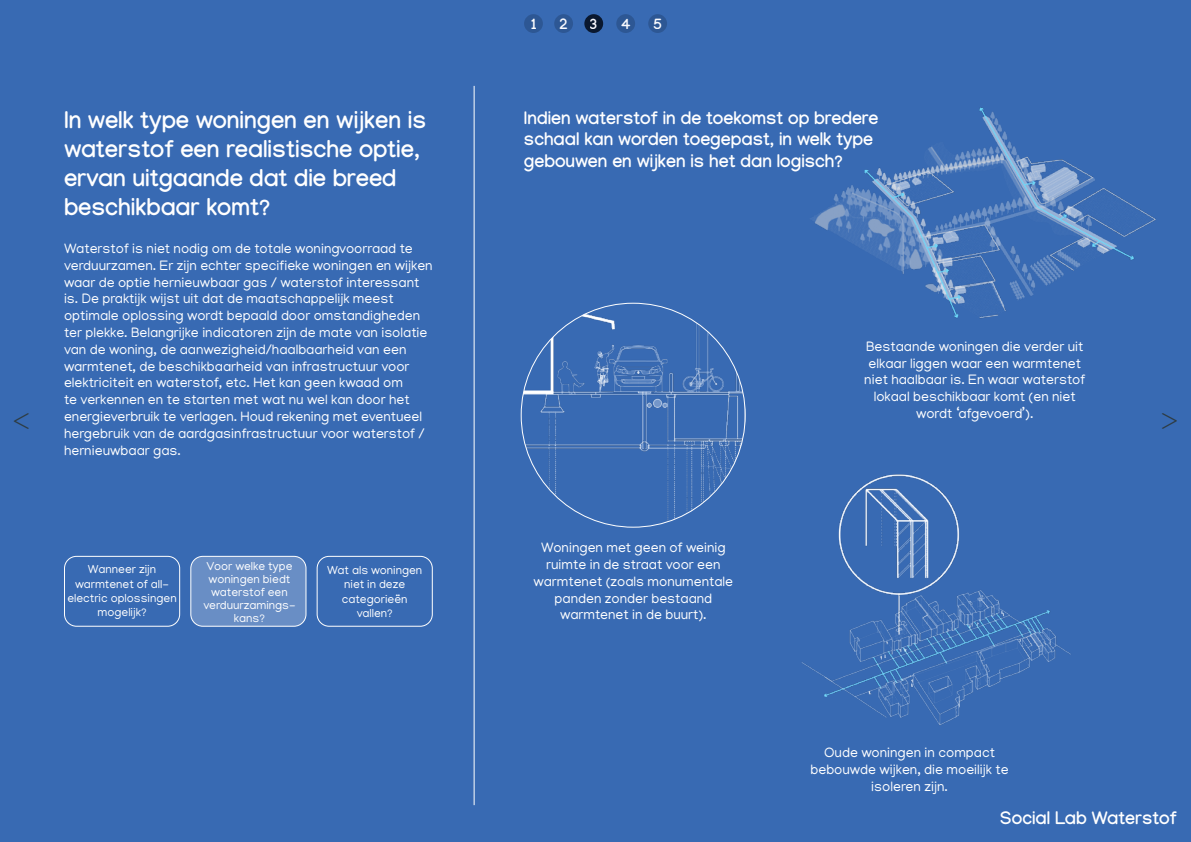
<style>
.page{position:relative;width:1191px;height:842px;background:#386ab3}
.page>*{position:absolute;margin:0;border:0;box-sizing:border-box;transform-origin:0 0}
.t1{font:100 36px "Manjari";color:#2e3c43}
.t2{font:700 24px/28.8px "Manjari";color:#fff}
.t3{font:700 18px/21.6px "Manjari";color:#fff}
.t4{font:700 15.4px "Manjari";color:#f7f6fb}
.t5{font:700 15.4px "Manjari";color:#fff}
.t6{font:14px/16.8px "Manjari";color:#fff;text-align:center}
.t7{font:12px/14.4px "Manjari";color:#fff;text-align:center}
</style>
<div class="page">
<div style="left:524px;top:14px;width:19px;height:19px;background:#2d5794;border-radius:50%"></div>
<div style="left:554px;top:14px;width:19px;height:19px;background:#2d5794;border-radius:50%"></div>
<svg style="left:584px;top:14px;width:19px;height:19px"></svg>
<div style="left:616px;top:14px;width:19px;height:19px;background:#2d5794;border-radius:50%"></div>
<div style="left:648px;top:14px;width:19px;height:19px;background:#2d5794;border-radius:50%"></div>
<hr style="left:474px;top:86px;width:1px;height:719px;background:#fff">
<img style="left:521px;top:303px;width:224px;height:224px;border-radius:112px">
<img style="left:801px;top:474px;width:270px;height:251px">
<img style="left:810px;top:107px;width:346px;height:212px">
<div style="left:64px;top:556px;width:116px;height:71px;border:1px solid #fff;border-radius:12px"></div>
<div style="left:317px;top:556px;width:116px;height:71px;border:1px solid #fff;border-radius:12px"></div>
<div style="left:191px;top:556px;width:115px;height:70px;background:#698ec5;border-radius:12px"></div>
<div style="left:190px;top:556px;width:116px;height:71px;border:1px solid #fff;border-radius:12px"></div>
<h1 class="t1" style="left:30px;top:446px;width:19px;rotate:-180deg">&gt;</h1>
<h2 class="t2" style="left:64px;top:105px;width:364px">In welk type woningen en wijken is waterstof een realistische optie, ervan uitgaande dat die breed beschikbaar komt?</h2>
<p class="t6" style="left:64px;top:240px;width:370px;text-align:left">Waterstof is niet nodig om de totale woningvoorraad te verduurzamen. Er zijn echter specifieke woningen en wijken waar de optie hernieuwbaar gas / waterstof interessant is. De praktijk wijst uit dat de maatschappelijk meest optimale oplossing wordt bepaald door omstandigheden ter plekke. Belangrijke indicatoren zijn de mate van isolatie van de woning, de aanwezigheid/haalbaarheid van een warmtenet, de beschikbaarheid van infrastructuur voor elektriciteit en waterstof, etc. Het kan geen kwaad om<br>te verkennen en te starten met wat nu wel kan door het energieverbruik te verlagen. Houd rekening met eventueel hergebruik van de aardgasinfrastructuur voor waterstof / hernieuwbaar gas.</p>
<p class="t7" style="left:67px;top:562px;width:111px">Wanneer zijn warmtenet of all&shy;electric oplossingen mogelijk?</p>
<p class="t7" style="left:203px;top:559px;width:94px;line-height:13px">Voor welke type woningen biedt waterstof een verduurzamings&shy;kans?</p>
<p class="t7" style="left:327px;top:563px;width:97px">Wat als woningen niet in deze categorieën vallen?</p>
<p class="t5" style="left:530px;top:14px;width:8px">1</p>
<p class="t4" style="left:559px;top:14px;width:10px">2</p>
<p class="t4" style="left:589px;top:14px;width:10px">3</p>
<p class="t4" style="left:620px;top:14px;width:12px">4</p>
<p class="t4" style="left:653px;top:14px;width:10px">5</p>
<p class="t3" style="left:524px;top:107px;width:356px">Indien waterstof in de toekomst op bredere schaal kan worden toegepast, in welk type gebouwen en wijken is het dan logisch?</p>
<p class="t6" style="left:533px;top:539px;width:201px">Woningen met geen of weinig ruimte in de straat voor een warmtenet (zoals monumentale panden zonder bestaand warmtenet in de buurt).</p>
<p class="t6" style="left:864px;top:338px;width:222px">Bestaande woningen die verder uit elkaar liggen waar een warmtenet niet haalbaar is. En waar waterstof lokaal beschikbaar komt (en niet wordt ‘afgevoerd’).</p>
<p class="t6" style="left:810px;top:744px;width:200px">Oude woningen in compact bebouwde wijken, die moeilijk te isoleren zijn.</p>
<h1 class="t1" style="left:1160px;top:395px;width:19px">&gt;</h1>
<p class="t3" style="left:1000px;top:807px;width:178px">Social Lab Waterstof</p>
</div>
